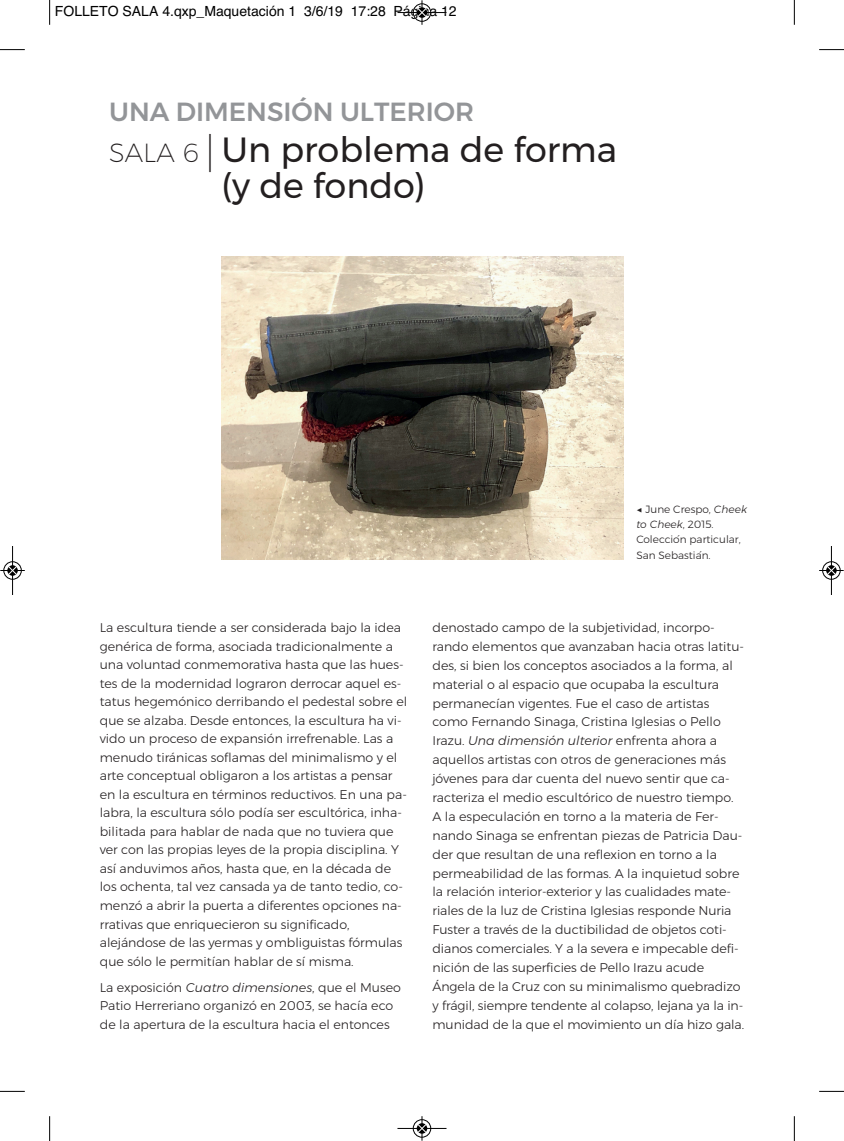
<style>
.page{position:relative;width:844px;height:1141px;background:#fff}
.page>*{position:absolute;margin:0;border:0;box-sizing:border-box;transform-origin:0 0}
.t1{font:35px/36.2px "Montserrat";color:#231f20}
.t2{font:500 26.25px "Montserrat";color:#939598}
.t3{font:14px "Helvetica";color:#000}
.t4{font:300 12.6px/18.9px "Montserrat";color:#231f20}
.t5{font:300 10.5px/15.4px "Montserrat";color:#231f20}
.s1{font-weight:200;font-size:26.25px}
.s2{font-weight:200;font-size:40.25px}
.s3{font-style:italic}
</style>
<div class="page">
<img style="left:221px;top:257px;width:402px;height:302px">
<svg style="left:49px;top:0;width:1px;height:25px"></svg>
<svg style="left:0;top:49px;width:25px;height:1px"></svg>
<svg style="left:793px;top:0;width:1px;height:25px"></svg>
<svg style="left:819px;top:49px;width:24px;height:1px"></svg>
<svg style="left:49px;top:1116px;width:1px;height:25px"></svg>
<svg style="left:0;top:1091px;width:25px;height:1px"></svg>
<svg style="left:793px;top:1116px;width:1px;height:25px"></svg>
<svg style="left:819px;top:1091px;width:24px;height:1px"></svg>
<div style="left:412px;top:3px;width:19px;height:19px;border:1px solid #fff;border-radius:50%"></div>
<hr style="left:397px;top:12px;width:49px;height:1px;background:#000">
<div style="left:413px;top:4px;width:18px;height:18px;border:1px solid #000;border-radius:50%"></div>
<svg style="left:417px;top:0;width:9px;height:25px"></svg>
<div style="left:412px;top:1119px;width:19px;height:19px;border:1px solid #fff;border-radius:50%"></div>
<hr style="left:397px;top:1128px;width:49px;height:1px;background:#000">
<div style="left:413px;top:1119px;width:18px;height:18px;border:1px solid #000;border-radius:50%"></div>
<svg style="left:417px;top:1116px;width:9px;height:25px"></svg>
<div style="left:3px;top:561px;width:19px;height:19px;border:1px solid #fff;border-radius:50%"></div>
<hr style="left:12px;top:546px;width:1px;height:49px;background:#000">
<div style="left:4px;top:562px;width:18px;height:17px;border:1px solid #000;border-radius:50%"></div>
<svg style="left:0;top:566px;width:25px;height:9px"></svg>
<div style="left:821px;top:561px;width:19px;height:19px;border:1px solid #fff;border-radius:50%"></div>
<hr style="left:830px;top:546px;width:1px;height:49px;background:#000">
<div style="left:822px;top:562px;width:18px;height:17px;border:1px solid #000;border-radius:50%"></div>
<svg style="left:819px;top:566px;width:24px;height:9px"></svg>
<p class="t3" style="left:55px;top:6px;width:403px">FOLLETO SALA 4.qxp_Maquetación 1 3/6/19 17:28 Página 12</p>
<p class="t2" style="left:109px;top:96px;width:366px">UNA DIMENSIÓN ULTERIOR</p>
<p class="t1" style="left:221px;top:135px;width:397px;text-indent:-112px"><span class="s1">SALA 6</span> <span class="s2">|</span> Un problema de forma (y de fondo)</p>
<p class="t5" style="left:636px;top:502px;width:112px">◀ June Crespo, <span class="s3">Cheek to Cheek</span>, 2015.<br>Colección particular,<br>San Sebastián.</p>
<p class="t4" style="left:100px;top:619px;width:309px">La escultura tiende a ser considerada bajo la idea genérica de forma, asociada tradicionalmente a una voluntad conmemorativa hasta que las hues&shy;tes de la modernidad lograron derrocar aquel es&shy;tatus hegemónico derribando el pedestal sobre el que se alzaba. Desde entonces, la escultura ha vi&shy;vido un proceso de expansión irrefrenable. Las a menudo tiránicas soflamas del minimalismo y el arte conceptual obligaron a los artistas a pensar en la escultura en términos reductivos. En una pa&shy;labra, la escultura sólo podía ser escultórica, inha&shy;bilitada para hablar de nada que no tuviera que ver con las propias leyes de la propia disciplina. Y así anduvimos años, hasta que, en la década de los ochenta, tal vez cansada ya de tanto tedio, co&shy;menzó a abrir la puerta a diferentes opciones na&shy;rrativas que enriquecieron su significado, alejándose de las yermas y ombliguistas fórmulas que sólo le permitían hablar de sí misma.</p>
<p class="t4" style="left:100px;top:979px;width:302px">La exposición <span class="s3">Cuatro dimensiones</span>, que el Museo<br>Patio Herreriano organizó en 2003, se hacía eco de la apertura de la escultura hacia el entonces</p>
<p class="t4" style="left:432px;top:619px;width:313px">denostado campo de la subjetividad, incorpo&shy;rando elementos que avanzaban hacia otras latitu&shy;des, si bien los conceptos asociados a la forma, al material o al espacio que ocupaba la escultura permanecían vigentes. Fue el caso de artistas como Fernando Sinaga, Cristina Iglesias o Pello Irazu. <span class="s3">Una dimensión ulterior</span> enfrenta ahora a aquellos artistas con otros de generaciones más jóvenes para dar cuenta del nuevo sentir que ca&shy;racteriza el medio escultórico de nuestro tiempo.<br>A la especulación en torno a la materia de Fer&shy;nando Sinaga se enfrentan piezas de Patricia Dau&shy;der que resultan de una reflexion en torno a la permeabilidad de las formas. A la inquietud sobre la relación interior-exterior y las cualidades mate&shy;riales de la luz de Cristina Iglesias responde Nuria Fuster a través de la ductibilidad de objetos coti&shy;dianos comerciales. Y a la severa e impecable defi&shy;nición de las superficies de Pello Irazu acude Ángela de la Cruz con su minimalismo quebradizo y frágil, siempre tendente al colapso, lejana ya la in&shy;munidad de la que el movimiento un día hizo gala.</p>
</div>
